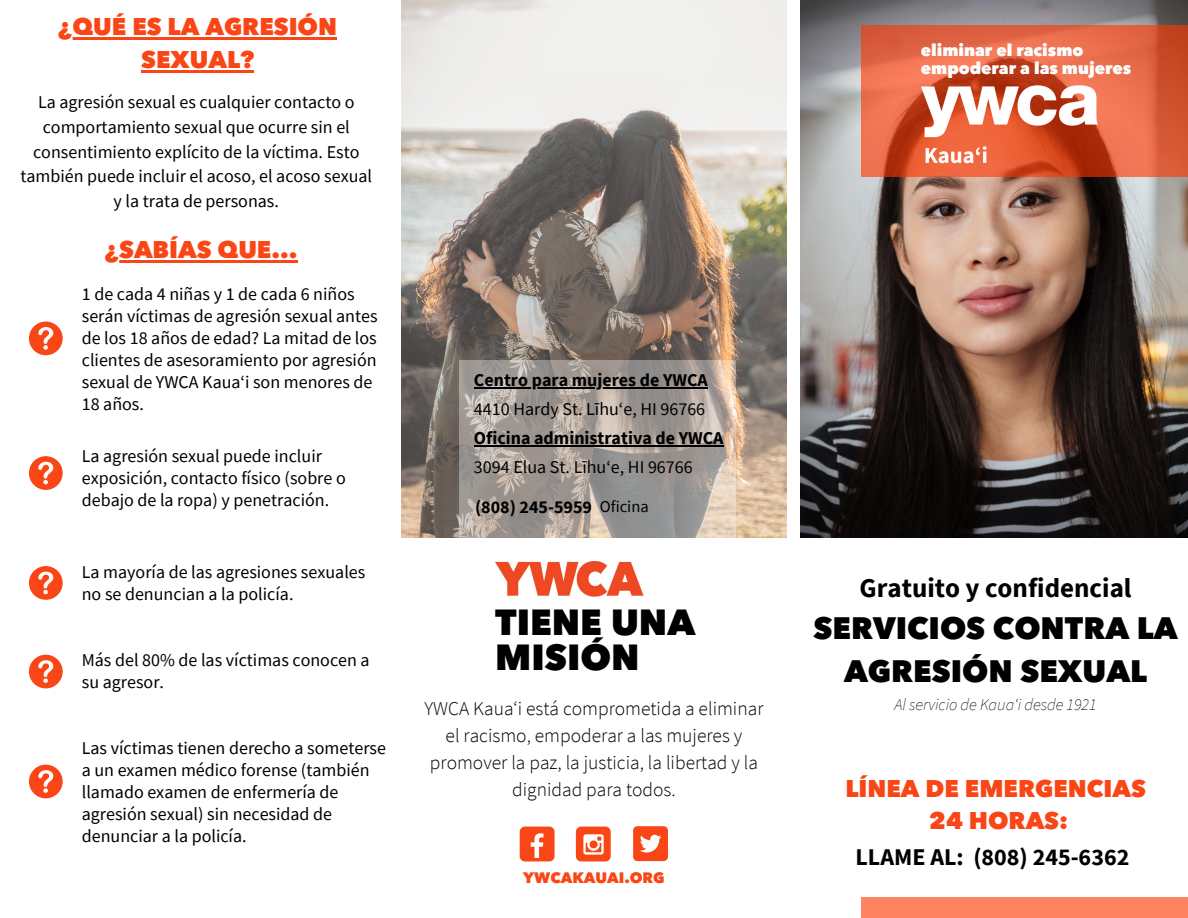
<style>
.page{position:relative;width:1188px;height:918px;background:#fff}
.page>*{position:absolute;margin:0;border:0;box-sizing:border-box;transform-origin:0 0}
.t1{font:800 36px "Avenir Next W1 G";color:#000}
.t2{font:800 30.75px/42.8px "Avenir Next W1 G";color:#000;text-align:center}
.t3{font:700 27px "Source Sans Pro";color:#000}
.t4{font:800 24px/32.7px "Avenir Next W1 G";color:#fa4616;text-align:center}
.t5{font:700 24px "Source Sans Pro";color:#000}
.t6{font:300 19.5px/27px "Source Sans Pro";color:#000;text-align:center}
.t7{font:18px/21.9px "Source Sans Pro";color:#000}
.t8{font:700 18px "Source Sans Pro";color:#000}
.t9{font:800 16.5px "Avenir Next W1 G";color:#fff}
.t10{font:italic 200 16.5px "Source Sans Pro";color:#000}
.t11{font:800 15px "Avenir Next W1 G";color:#fa4616}
.s1{font-weight:400;font-size:16.5px}
</style>
<div class="page">
<img style="left:800px;top:0;width:388px;height:537px">
<svg style="left:861px;top:26px;width:327px;height:151px;background:#de603f"></svg>
<img style="left:921px;top:84px;width:207px;height:86px">
<img style="left:495px;top:561px;width:149px;height:36px">
<div style="left:861px;top:897px;width:327px;height:21px;background:#ff8261"></div>
<div style="left:520px;top:827px;width:35px;height:34px;background:#fa4616;border-radius:5px"></div>
<svg style="left:531px;top:833px;width:13px;height:25px"></svg>
<div style="left:576px;top:827px;width:35px;height:34px;background:#fa4616;border-radius:5px"></div>
<svg style="left:583px;top:834px;width:21px;height:21px"></svg>
<div style="left:633px;top:826px;width:35px;height:35px;background:#fa4616;border-radius:4px"></div>
<svg style="left:640px;top:835px;width:21px;height:17px"></svg>
<div style="left:29px;top:322px;width:34px;height:33px;background:#fa4616;border-radius:50%"></div>
<svg style="left:38px;top:327px;width:15px;height:23px"></svg>
<img style="left:402px;top:0;width:384px;height:537px">
<svg style="left:460px;top:360px;width:276px;height:178px;background:#a79f99"></svg>
<hr style="left:474px;top:388px;width:234px;height:1px;background:#000">
<hr style="left:474px;top:445px;width:250px;height:1px;background:#000">
<div style="left:29px;top:456px;width:34px;height:34px;background:#fa4616;border-radius:50%"></div>
<svg style="left:38px;top:462px;width:15px;height:22px"></svg>
<div style="left:29px;top:566px;width:34px;height:34px;background:#fa4616;border-radius:50%"></div>
<svg style="left:38px;top:572px;width:15px;height:22px"></svg>
<div style="left:29px;top:655px;width:34px;height:33px;background:#fa4616;border-radius:50%"></div>
<svg style="left:38px;top:660px;width:15px;height:23px"></svg>
<div style="left:29px;top:765px;width:34px;height:33px;background:#fa4616;border-radius:50%"></div>
<svg style="left:38px;top:770px;width:15px;height:23px"></svg>
<hr style="left:58px;top:38px;width:279px;height:2px;background:#fa4616">
<hr style="left:141px;top:70px;width:113px;height:3px;background:#fa4616">
<hr style="left:105px;top:260px;width:192px;height:3px;background:#fa4616">
<p class="t4" style="left:58px;top:9px;width:280px">¿QUÉ ES LA AGRESIÓN<br>SEXUAL?</p>
<p class="t7" style="left:20px;top:89px;width:353px;line-height:24.8px;text-align:center">La agresión sexual es cualquier contacto o comportamiento sexual que ocurre sin el consentimiento explícito de la víctima. Esto también puede incluir el acoso, el acoso sexual y la trata de personas.</p>
<p class="t4" style="left:105px;top:232px;width:194px">¿SABÍAS QUE...</p>
<p class="t7" style="left:82px;top:283px;width:297px">1 de cada 4 niñas y 1 de cada 6 niños serán víctimas de agresión sexual antes de los 18 años de edad? La mitad de los clientes de asesoramiento por agresión sexual de YWCA Kauaʻi son menores de<br>18 años.</p>
<p class="t7" style="left:82px;top:445px;width:266px">La agresión sexual puede incluir exposición, contacto físico (sobre o debajo de la ropa) y penetración.</p>
<p class="t7" style="left:82px;top:561px;width:285px">La mayoría de las agresiones sexuales no se denuncian a la policía.</p>
<p class="t7" style="left:82px;top:649px;width:289px">Más del 80% de las víctimas conocen a su agresor.</p>
<p class="t7" style="left:82px;top:737px;width:306px">Las víctimas tienen derecho a someterse a un examen médico forense (también llamado examen de enfermería de agresión sexual) sin necesidad de denunciar a la policía.</p>
<p class="t8" style="left:474px;top:369px;width:235px">Centro para mujeres de YWCA</p>
<p class="t7" style="left:474px;top:398px;width:233px">4410 Hardy St. Līhuʻe, HI 96766</p>
<p class="t8" style="left:474px;top:427px;width:251px">Oficina administrativa de YWCA</p>
<p class="t7" style="left:474px;top:455px;width:220px">3094 Elua St. Līhuʻe, HI 96766</p>
<p class="t8" style="left:475px;top:495px;width:175px">(808) 245-5959 <span class="s1">Oficina</span></p>
<p class="t1" style="left:495px;top:593px;width:202px">TIENE UNA</p>
<p class="t1" style="left:495px;top:628px;width:146px">MISIÓN</p>
<p class="t6" style="left:424px;top:695px;width:341px">YWCA Kauaʻi está comprometida a eliminar el racismo, empoderar a las mujeres y promover la paz, la justicia, la libertad y la dignidad para todos.</p>
<p class="t11" style="left:523px;top:866px;width:143px">YWCAKAUAI.ORG</p>
<p class="t9" style="left:921px;top:37px;width:164px">eliminar el racismo</p>
<p class="t9" style="left:921px;top:55px;width:212px">empoderar a las mujeres</p>
<p class="t3" style="left:860px;top:570px;width:274px">Gratuito y confidencial</p>
<p class="t2" style="left:814px;top:605px;width:366px">SERVICIOS CONTRA LA<br>AGRESIÓN SEXUAL</p>
<p class="t10" style="left:895px;top:693px;width:204px">Al servicio de Kauaʻi desde 1921</p>
<p class="t4" style="left:845px;top:771px;width:302px">LÍNEA DE EMERGENCIAS</p>
<p class="t4" style="left:929px;top:803px;width:141px">24 HORAS:</p>
<p class="t5" style="left:856px;top:841px;width:275px">LLAME AL: (808) 245-6362</p>
</div>
